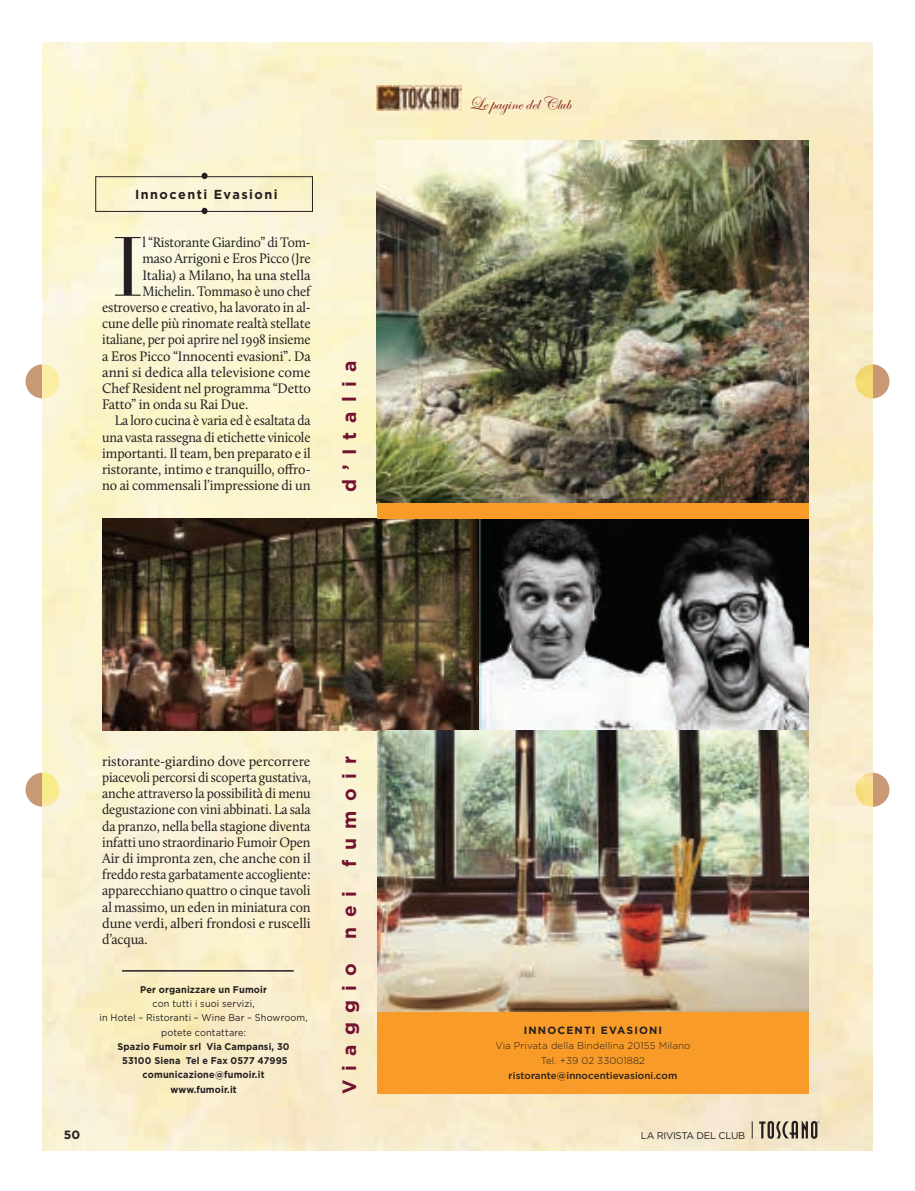
<style>
.page{position:relative;width:915px;height:1191px;background:#fff}
.page>*{position:absolute;margin:0;border:0;box-sizing:border-box;transform-origin:0 0}
.t1{font:82.5px "Didot";color:#231f20}
.t2{font:700 19.2px "Gotham";letter-spacing:.48em;color:#721330}
.t3{font:italic 18.15px "Edwardian Script ITC";color:#831e19}
.t4{font:14.25px/16.2px "Calluna";letter-spacing:-.01em;color:#231f20;text-align:justify}
.t5{font:14.25px "Calluna";letter-spacing:-.01em;color:#231f20;scale:.94 1}
.t6{font:14.25px "Calluna";letter-spacing:-.01em;color:#231f20;scale:.96 1}
.t7{font:14.25px "Calluna";letter-spacing:-.01em;color:#231f20;scale:.95 1}
.t8{font:14.25px "Calluna";letter-spacing:-.01em;color:#231f20;scale:.93 1}
.t9{font:700 13.05px "Gotham";letter-spacing:.12em;color:#231f20}
.t10{font:700 12px "Gotham";color:#231f20}
.t11{font:700 10.5px "Gotham";letter-spacing:.11em;color:#231f20}
.t12{font:700 9.75px/14.2px "Gotham";letter-spacing:.02em;color:#231f20;text-align:center;scale:.94 1}
.t13{font:9.75px/14.2px "Gotham";letter-spacing:.02em;color:#231f20;text-align:center;scale:.94 1}
.t14{font:300 9.75px/15px "Gotham";letter-spacing:.01em;color:#231f20;text-align:center}
.t15{font:500 9.75px "Gotham";letter-spacing:.01em;color:#231f20}
.t16{font:9.75px "Gotham";letter-spacing:-.03em;color:#231f20}
</style>
<div class="page">
<img style="left:43px;top:43px;width:829px;height:1107px">
<svg style="left:26px;top:364px;width:34px;height:34px"></svg>
<svg style="left:26px;top:772px;width:34px;height:34px"></svg>
<svg style="left:855px;top:364px;width:34px;height:34px"></svg>
<svg style="left:855px;top:772px;width:34px;height:34px"></svg>
<svg style="left:759px;top:1120px;width:60px;height:18px"></svg>
<svg style="left:751px;top:1121px;width:1px;height:17px"></svg>
<img style="left:376px;top:85px;width:85px;height:25px">
<hr style="left:122px;top:970px;width:171px;height:1px;background:#231f20">
<img style="left:376px;top:140px;width:432px;height:364px">
<div style="left:376px;top:1011px;width:432px;height:82px;background:#f89b28"></div>
<div style="left:95px;top:176px;width:217px;height:36px;border:1px solid #231f20"></div>
<svg style="left:201px;top:173px;width:6px;height:6px"></svg>
<svg style="left:201px;top:208px;width:6px;height:6px"></svg>
<img style="left:102px;top:519px;width:706px;height:211px">
<img style="left:377px;top:730px;width:431px;height:281px">
<div style="left:376px;top:504px;width:432px;height:15px;background:#f89b28"></div>
<p class="t9" style="left:135px;top:186px;width:144px">Innocenti Evasioni</p>
<h1 class="t1" style="left:112px;top:218px;width:33px">I</h1>
<p class="t5" style="left:142px;top:234px;width:180px">l “Ristorante Giardino” di Tom-</p>
<p class="t6" style="left:142px;top:250px;width:177px">maso Arrigoni e Eros Picco (Jre</p>
<p class="t4" style="left:142px;top:266px;width:170px">Italia) a Milano, ha una stella</p>
<p class="t5" style="left:142px;top:282px;width:180px">Michelin. Tommaso è uno chef</p>
<p class="t7" style="left:102px;top:298px;width:221px">estroverso e creativo, ha lavorato in al-</p>
<p class="t6" style="left:102px;top:315px;width:219px">cune delle più rinomate realtà stellate</p>
<p class="t8" style="left:102px;top:331px;width:226px">italiane, per poi aprire nel 1998 insieme</p>
<p class="t4" style="left:102px;top:347px;width:210px">a Eros Picco “Innocenti evasioni”. Da</p>
<p class="t4" style="left:102px;top:364px;width:210px">anni si dedica alla televisione come</p>
<p class="t4" style="left:102px;top:380px;width:210px">Chef Resident nel programma “Detto</p>
<p class="t4" style="left:102px;top:396px;width:147px">Fatto” in onda su Rai Due.</p>
<p class="t5" style="left:115px;top:412px;width:209px">La loro cucina è varia ed è esaltata da</p>
<p class="t5" style="left:102px;top:428px;width:223px">una vasta rassegna di etichette vinicole</p>
<p class="t4" style="left:102px;top:445px;width:210px">importanti. Il team, ben preparato e il</p>
<p class="t4" style="left:102px;top:461px;width:210px">ristorante, intimo e tranquillo, offro-</p>
<p class="t4" style="left:102px;top:477px;width:210px">no ai commensali l’impressione di un</p>
<h2 class="t2" style="left:338px;top:492px;width:133px;rotate:-90deg">d’Italia</h2>
<p class="t4" style="left:102px;top:752px;width:210px">ristorante-giardino dove percorrere piacevoli percorsi di scoperta gustativa, anche attraverso la possibilità di menu degustazione con vini abbinati. La sala da pranzo, nella bella stagione diventa infatti uno straordinario Fumoir Open Air di impronta zen, che anche con il freddo resta garbatamente accogliente: apparecchiano quattro o cinque tavoli al massimo, un eden in miniatura con dune verdi, alberi frondosi e ruscelli d’acqua.</p>
<p class="t12" style="left:140px;top:982px;width:136px">Per organizzare un Fumoir</p>
<p class="t13" style="left:99px;top:996px;width:223px">con tutti i suoi servizi,<br>in Hotel – Ristoranti – Wine Bar – Showroom, potete contattare:</p>
<p class="t12" style="left:117px;top:1039px;width:184px">Spazio Fumoir srl Via Campansi, 30<br>53100 Siena Tel e Fax 0577 47995 comunicazione@fumoir.it www.fumoir.it</p>
<h2 class="t2" style="left:338px;top:866px;width:112px;rotate:-90deg">fumoir</h2>
<h2 class="t2" style="left:338px;top:938px;width:49px;rotate:-90deg">nei</h2>
<h2 class="t2" style="left:338px;top:1093px;width:132px;rotate:-90deg">Viaggio</h2>
<p class="t3" style="left:469px;top:94px;width:103px">Le pagine del Club</p>
<p class="t11" style="left:523px;top:1023px;width:140px">INNOCENTI EVASIONI</p>
<p class="t14" style="left:495px;top:1037px;width:196px">Via Privata della Bindellina 20155 Milano<br>Tel. +39 02 33001882</p>
<p class="t15" style="left:508px;top:1069px;width:170px">ristorante@innocentievasioni.com</p>
<p class="t10" style="left:64px;top:1127px;width:18px">50</p>
<p class="t16" style="left:640px;top:1129px;width:106px">LA RIVISTA DEL CLUB</p>
</div>
